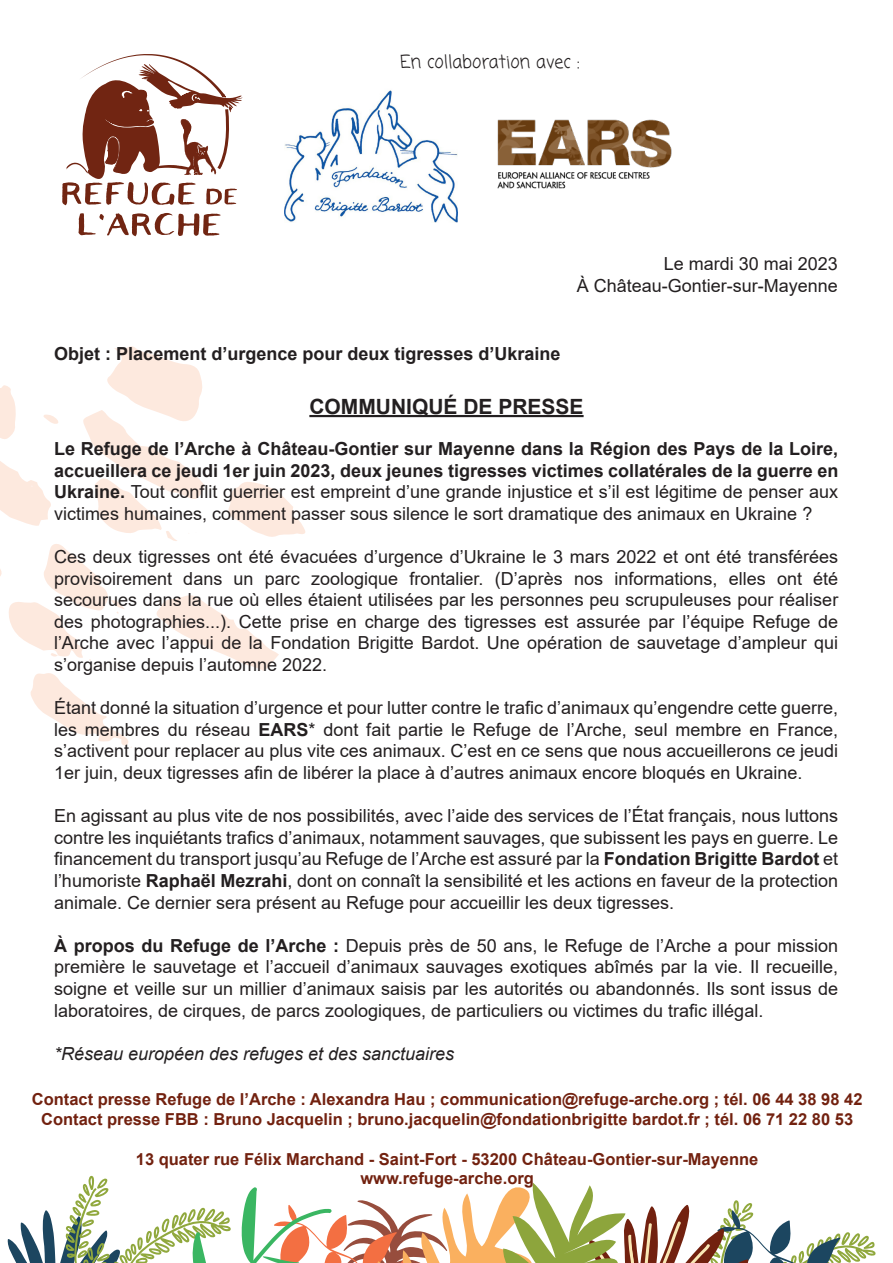
<style>
.page{position:relative;width:893px;height:1263px;background:#fff}
.page>*{position:absolute;margin:0;border:0;box-sizing:border-box;transform-origin:0 0}
.t1{font:700 21px "Arial";color:#231f20}
.t2{font:18px/21.6px "Arial";color:#231f20;text-align:justify}
.t3{font:700 18px/21.6px "Arial";color:#231f20;text-align:justify}
.t4{font:italic 18px "Arial";color:#231f20}
.t5{font:18px "Coming Soon";color:#231f20}
.t6{font:700 16.5px "Arial";color:#72210f}
.s1{font-weight:400}
.s2{font-weight:700}
</style>
<div class="page">
<hr style="left:309px;top:415px;width:275px;height:2px;background:#231f20">
<svg style="left:7px;top:1175px;width:869px;height:88px"></svg>
<svg style="left:0;top:346px;width:305px;height:402px"></svg>
<svg style="left:79px;top:213px;width:142px;height:23px"></svg>
<svg style="left:62px;top:54px;width:180px;height:151px"></svg>
<img style="left:284px;top:90px;width:173px;height:133px">
<img style="left:497px;top:119px;width:175px;height:70px">
<p class="t5" style="left:400px;top:49px;width:181px">En collaboration avec :</p>
<p class="t2" style="left:664px;top:253px;width:176px">Le mardi 30 mai 2023</p>
<p class="t2" style="left:577px;top:275px;width:263px">À Château-Gontier-sur-Mayenne</p>
<p class="t3" style="left:54px;top:343px;width:508px">Objet : Placement d’urgence pour deux tigresses d’Ukraine</p>
<p class="t1" style="left:309px;top:392px;width:276px">COMMUNIQUÉ DE PRESSE</p>
<p class="t3" style="left:54px;top:438px;width:786px">Le Refuge de l’Arche à Château-Gontier sur Mayenne dans la Région des Pays de la Loire, accueillera ce jeudi 1er juin 2023, deux jeunes tigresses victimes collatérales de la guerre en Ukraine. <span class="s1">Tout conflit guerrier est empreint d’une grande injustice et s’il est légitime de penser aux victimes humaines, comment passer sous silence le sort dramatique des animaux en Ukraine ?</span></p>
<p class="t2" style="left:54px;top:546px;width:786px">Ces deux tigresses ont été évacuées d’urgence d’Ukraine le 3 mars 2022 et ont été transférées provisoirement dans un parc zoologique frontalier. (D’après nos informations, elles ont été secourues dans la rue où elles étaient utilisées par les personnes peu scrupuleuses pour réaliser des photographies...). Cette prise en charge des tigresses est assurée par l’équipe Refuge de l’Arche avec l’appui de la Fondation Brigitte Bardot. Une opération de sauvetage d’ampleur qui s’organise depuis l’automne 2022.</p>
<p class="t2" style="left:54px;top:697px;width:786px">Étant donné la situation d’urgence et pour lutter contre le trafic d’animaux qu’engendre cette guerre, les membres du réseau <span class="s2">EARS</span>* dont fait partie le Refuge de l’Arche, seul membre en France, s’activent pour replacer au plus vite ces animaux. C’est en ce sens que nous accueillerons ce jeudi 1er juin, deux tigresses afin de libérer la place à d’autres animaux encore bloqués en Ukraine.</p>
<p class="t2" style="left:54px;top:805px;width:786px">En agissant au plus vite de nos possibilités, avec l’aide des services de l’État français, nous luttons contre les inquiétants trafics d’animaux, notamment sauvages, que subissent les pays en guerre. Le financement du transport jusqu’au Refuge de l’Arche est assuré par la <span class="s2">Fondation Brigitte Bardot</span> et l’humoriste <span class="s2">Raphaël Mezrahi</span>, dont on connaît la sensibilité et les actions en faveur de la protection animale. Ce dernier sera présent au Refuge pour accueillir les deux tigresses.</p>
<p class="t2" style="left:54px;top:934px;width:786px"><span class="s2">À propos du Refuge de l’Arche :</span> Depuis près de 50 ans, le Refuge de l’Arche a pour mission première le sauvetage et l’accueil d’animaux sauvages exotiques abîmés par la vie. Il recueille, soigne et veille sur un millier d’animaux saisis par les autorités ou abandonnés. Ils sont issus de laboratoires, de cirques, de parcs zoologiques, de particuliers ou victimes du trafic illégal.</p>
<p class="t4" style="left:54px;top:1042px;width:402px">*Réseau européen des refuges et des sanctuaires</p>
<p class="t6" style="left:32px;top:1088px;width:832px">Contact presse Refuge de l’Arche : Alexandra Hau ; communication@refuge-arche.org ; tél. 06 44 38 98 42</p>
<p class="t6" style="left:41px;top:1107px;width:813px">Contact presse FBB : Bruno Jacquelin ; bruno.jacquelin@fondationbrigitte bardot.fr ; tél. 06 71 22 80 53</p>
<p class="t6" style="left:136px;top:1147px;width:624px">13 quater rue Félix Marchand - Saint-Fort - 53200 Château-Gontier-sur-Mayenne</p>
<p class="t6" style="left:360px;top:1167px;width:175px">www.refuge-arche.org</p>
</div>
